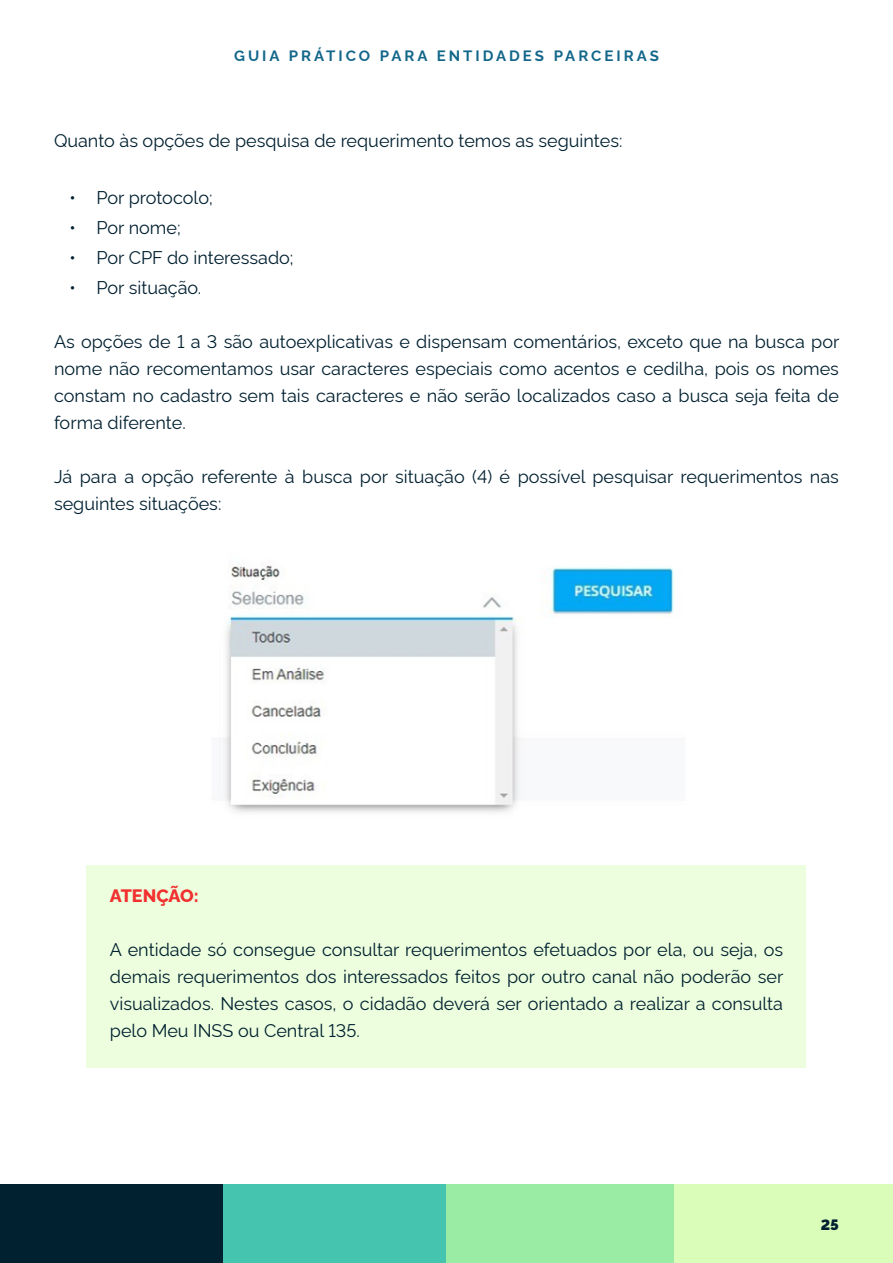
<style>
.page{position:relative;width:893px;height:1263px;background:#fff}
.page>*{position:absolute;margin:0;border:0;box-sizing:border-box;transform-origin:0 0}
.t1{font:18px/27px "Rawline";color:#012030;text-align:justify}
.t2{font:800 18px "Rawline";letter-spacing:-.005em;color:#f23030}
.t3{font:700 15px "Rawline";letter-spacing:.2em;color:#13678a}
.t4{font:900 15px "Rawline";color:#012030}
</style>
<div class="page">
<div style="left:0;top:1185px;width:223px;height:78px;background:#012030"></div>
<div style="left:223px;top:1185px;width:228px;height:78px;background:#45c4b0"></div>
<div style="left:446px;top:1185px;width:228px;height:78px;background:#9aeba3"></div>
<hr style="left:0;top:1185px;width:1px;height:78px;background:#dafdba">
<div style="left:674px;top:1185px;width:219px;height:78px;background:#dafdba"></div>
<img style="left:223px;top:563px;width:451px;height:250px">
<div style="left:87px;top:865px;width:719px;height:202px;background:#ecfedd"></div>
<p class="t3" style="left:234px;top:44px;width:426px">GUIA PRÁTICO PARA ENTIDADES PARCEIRAS</p>
<p class="t1" style="left:54px;top:125px;width:570px">Quanto às opções de pesquisa de requerimento temos as seguintes:</p>
<p class="t1" style="left:70px;top:182px;width:145px">• Por protocolo;</p>
<p class="t1" style="left:70px;top:212px;width:113px">• Por nome;</p>
<p class="t1" style="left:70px;top:242px;width:226px">• Por CPF do interessado;</p>
<p class="t1" style="left:70px;top:272px;width:133px">• Por situação.</p>
<p class="t1" style="left:54px;top:326px;width:787px">As opções de 1 a 3 são autoexplicativas e dispensam comentários, exceto que na busca por nome não recomentamos usar caracteres especiais como acentos e cedilha, pois os nomes constam no cadastro sem tais caracteres e não serão localizados caso a busca seja feita de forma diferente.</p>
<p class="t1" style="left:54px;top:461px;width:786px">Já para a opção referente à busca por situação (4) é possível pesquisar requerimentos nas seguintes situações:</p>
<p class="t2" style="left:110px;top:881px;width:90px">ATENÇÃO:</p>
<p class="t1" style="left:110px;top:934px;width:675px">A entidade só consegue consultar requerimentos efetuados por ela, ou seja, os demais requerimentos dos interessados feitos por outro canal não poderão ser visualizados. Nestes casos, o cidadão deverá ser orientado a realizar a consulta pelo Meu INSS ou Central 135.</p>
<p class="t4" style="left:821px;top:1213px;width:20px">25</p>
</div>
